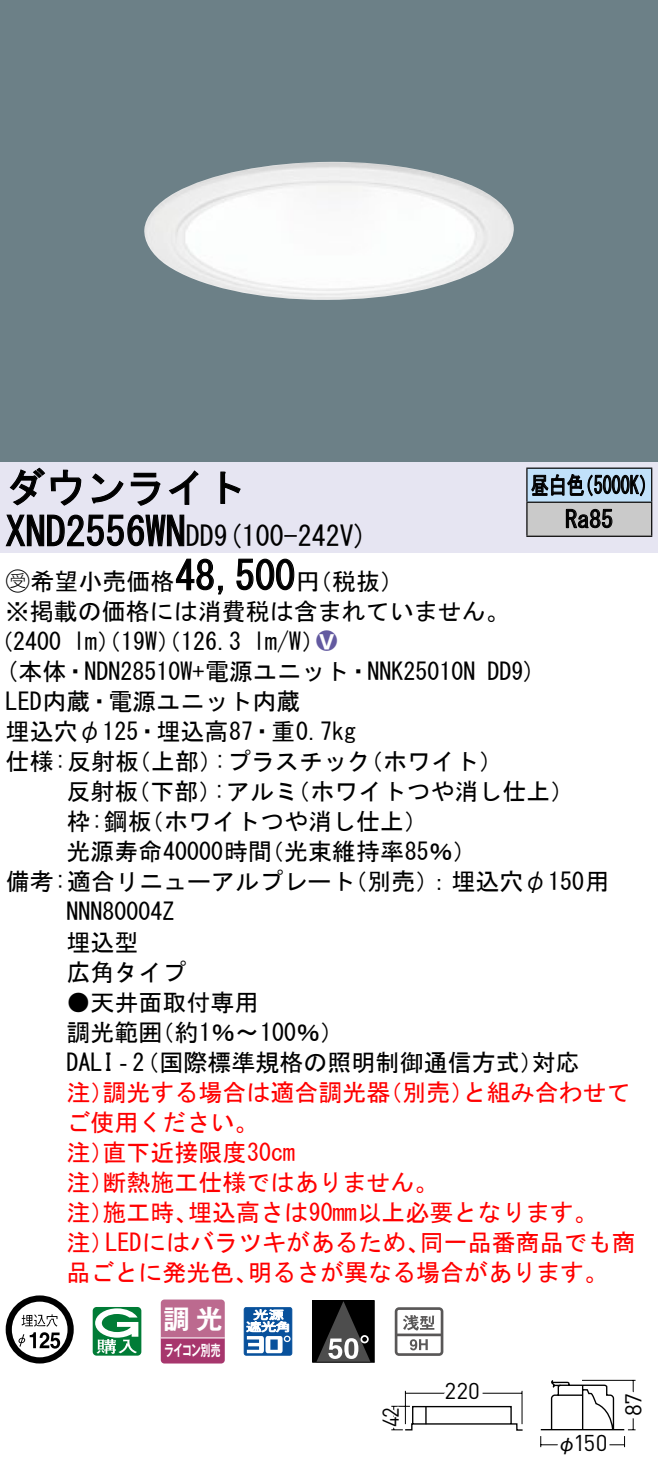
<style>
.page{position:relative;width:658px;height:1473px;background:#fff}
.page>*{position:absolute;margin:0;border:0;box-sizing:border-box;transform-origin:0 0}
.t1{font:40px "MS Gothic";color:#000}
.t2{font:28px "MS Gothic";color:#000}
.t3{font:26.4px "Gothic MB101 Pro De Bold 90 pv RKSJ H";color:#fff}
.t4{font:24px/30px "MS Gothic";color:#000}
.t5{font:24px/30px "MS Gothic";color:#f00}
.t6{font:24px/34px "MS Gothic";color:#000;scale:.75 1}
.t7{font:24px "Ford Classification 1";color:#635aa0}
.t8{font:22.8px "DINOT";color:#000}
.t9{font:22.8px "DINOT";color:#000;scale:.9 1}
.t10{font:20px "Gothic BBB Pro Medium 90 pv RKSJ H";color:#000}
.t11{font:15.2px "Gothic MB101 Pro De Bold 90 pv RKSJ H";letter-spacing:-.05em;color:#fff;scale:.65 1}
.s1{font-size:28px}
.s2{font-family:"Ford Classification 1"}
.s3{color:#fff}
</style>
<div class="page">
<div style="left:0;top:0;width:658px;height:462px;background:#6c8087"></div>
<img style="left:144px;top:162px;width:370px;height:138px">
<div style="left:0;top:462px;width:658px;height:90px;background:#e6e5f2"></div>
<svg style="left:9px;top:467px;width:73px;height:39px"></svg>
<svg style="left:91px;top:473px;width:33px;height:30px"></svg>
<svg style="left:130px;top:472px;width:30px;height:34px"></svg>
<svg style="left:168px;top:470px;width:30px;height:35px"></svg>
<svg style="left:220px;top:471px;width:21px;height:33px"></svg>
<svg style="left:5px;top:514px;width:180px;height:33px"></svg>
<svg style="left:175px;top:558px;width:48px;height:37px"></svg>
<svg style="left:236px;top:558px;width:59px;height:32px"></svg>
<svg style="left:6px;top:1295px;width:68px;height:68px"></svg>
<svg style="left:93px;top:1307px;width:48px;height:48px"></svg>
<svg style="left:160px;top:1299px;width:65px;height:64px"></svg>
<hr style="left:161px;top:1336px;width:64px;height:2px;background:#fff">
<svg style="left:244px;top:1307px;width:48px;height:48px"></svg>
<div style="left:312px;top:1300px;width:62px;height:61px;background:#000"></div>
<svg style="left:317px;top:1301px;width:53px;height:59px"></svg>
<div style="left:312px;top:1299px;width:62px;height:63px;border:1px solid #000"></div>
<svg style="left:395px;top:1307px;width:48px;height:48px"></svg>
<div style="left:527px;top:468px;width:124px;height:34px;background:#c1e1fa"></div>
<div style="left:527px;top:502px;width:124px;height:34px;background:#cacaca"></div>
<hr style="left:526px;top:467px;width:126px;height:2px;background:#000">
<hr style="left:526px;top:468px;width:1px;height:33px;background:#000">
<hr style="left:651px;top:468px;width:1px;height:33px;background:#000">
<hr style="left:526px;top:501px;width:126px;height:2px;background:#000">
<hr style="left:526px;top:502px;width:1px;height:33px;background:#000">
<hr style="left:651px;top:502px;width:1px;height:33px;background:#000">
<hr style="left:526px;top:535px;width:126px;height:2px;background:#000">
<svg style="left:531px;top:474px;width:114px;height:23px"></svg>
<svg style="left:565px;top:508px;width:47px;height:20px"></svg>
<svg style="left:540px;top:1379px;width:96px;height:69px"></svg>
<svg style="left:391px;top:1390px;width:132px;height:40px"></svg>
<h1 class="t1" style="left:6px;top:467px;width:242px">ダウンライト</h1>
<p class="t2" style="left:214px;top:522px;width:155px">(9 100-242 (V</p>
<h1 class="t1" style="left:6px;top:511px;width:210px">XND2556WN<span class="s1">DD</span></h1>
<h1 class="t1" style="left:175px;top:555px;width:121px">48,500</h1>
<p class="t4" style="left:6px;top:566px;width:505px"><span class="s2">B</span>希望小売価格<br>※掲載の価格には消費税は含まれていません。</p>
<p class="t7" style="left:316px;top:629px;width:22px">2<span class="s3">8</span></p>
<p class="t4" style="left:296px;top:566px;width:109px">（円税抜(</p>
<p class="t4" style="left:253px;top:626px;width:73px">l m (W/</p>
<p class="t4" style="left:-11px;top:626px;width:74px">（2400</p>
<p class="t4" style="left:73px;top:626px;width:170px">lm）（19 ）（W 126.3</p>
<p class="t6" style="left:565px;top:468px;width:65px;text-indent:-34px">昼白色<br>Ra85</p>
<p class="t6" style="left:575px;top:468px;width:109px">（5000 (K</p>
<p class="t4" style="left:6px;top:656px;width:471px">(本体・NDN28510 +W 電源ユニット・NNK25010N</p>
<p class="t4" style="left:6px;top:686px;width:296px">LED内蔵・電源ユニット内蔵</p>
<p class="t4" style="left:6px;top:716px;width:352px">埋込穴φ125・埋込高87・重0.7kg</p>
<p class="t4" style="left:359px;top:746px;width:145px">（ホワイト(</p>
<p class="t4" style="left:487px;top:656px;width:50px">DD (9</p>
<p class="t4" style="left:214px;top:746px;width:158px">:プラスチック</p>
<p class="t4" style="left:6px;top:746px;width:135px">仕様:反射板</p>
<p class="t4" style="left:127px;top:746px;width:97px">（上部）</p>
<p class="t4" style="left:66px;top:776px;width:74px">反射板</p>
<p class="t4" style="left:126px;top:776px;width:97px">（下部）</p>
<p class="t4" style="left:213px;top:776px;width:86px">:アルミ</p>
<p class="t4" style="left:286px;top:776px;width:289px">（ホワイトつや消し仕上(</p>
<p class="t4" style="left:66px;top:806px;width:87px">枠:鋼板</p>
<p class="t4" style="left:140px;top:806px;width:290px">（ホワイトつや消し仕上(</p>
<p class="t4" style="left:66px;top:836px;width:207px">光源寿命40000時間</p>
<p class="t4" style="left:260px;top:836px;width:218px">（光束維持率85％(</p>
<p class="t4" style="left:66px;top:866px;width:290px;text-indent:-61px">備考:適合リニューアルプレート<br>NNN80004Z<br>埋込型<br>広角タイプ</p>
<p class="t4" style="left:150px;top:986px;width:195px;text-indent:-84px">●天井面取付専用<br>（約1％〜100％(</p>
<p class="t4" style="left:343px;top:866px;width:267px">（別売：）埋込穴φ150用</p>
<p class="t4" style="left:66px;top:1016px;width:97px">調光範囲</p>
<p class="t4" style="left:66px;top:1046px;width:478px">DALI‐（2 国際標準規格の照明制御通信方式）</p>
<p class="t5" style="left:462px;top:1076px;width:169px">と組み合わせて</p>
<p class="t4" style="left:531px;top:1046px;width:49px">対応</p>
<p class="t5" style="left:102px;top:1076px;width:289px">調光する場合は適合調光器</p>
<p class="t5" style="left:378px;top:1076px;width:97px">（別売）</p>
<p class="t5" style="left:66px;top:1076px;width:49px">注）</p>
<p class="t5" style="left:66px;top:1106px;width:193px">ご使用ください。</p>
<p class="t5" style="left:102px;top:1136px;width:194px">直下近接限度30cm</p>
<p class="t5" style="left:102px;top:1136px;width:337px;text-indent:-36px">注）<br>断熱施工仕様ではありません。</p>
<p class="t5" style="left:66px;top:1166px;width:49px">注）</p>
<p class="t5" style="left:188px;top:1196px;width:411px">埋込高さは90mm以上必要となります。</p>
<p class="t5" style="left:102px;top:1196px;width:97px">施工時、</p>
<p class="t5" style="left:66px;top:1196px;width:49px">注）</p>
<p class="t5" style="left:66px;top:1226px;width:49px">注）</p>
<p class="t5" style="left:105px;top:1226px;width:326px">LEDにはバラツキがあるため、</p>
<p class="t5" style="left:420px;top:1226px;width:217px">同一品番商品でも商</p>
<p class="t5" style="left:66px;top:1256px;width:193px">品ごとに発光色、</p>
<p class="t5" style="left:248px;top:1256px;width:362px">明るさが異なる場合があります。</p>
<p class="t3" style="left:164px;top:1296px;width:60px">調光</p>
<p class="t11" style="left:164px;top:1337px;width:88px">ライコン別売</p>
<p class="t9" style="left:375px;top:1426px;width:24px;rotate:-90deg">42</p>
<p class="t8" style="left:444px;top:1374px;width:37px">220</p>
<p class="t8" style="left:573px;top:1427px;width:36px">150</p>
<p class="t10" style="left:557px;top:1426px;width:21px">φ</p>
<p class="t8" style="left:617px;top:1415px;width:25px;rotate:-90deg">87</p>
</div>
